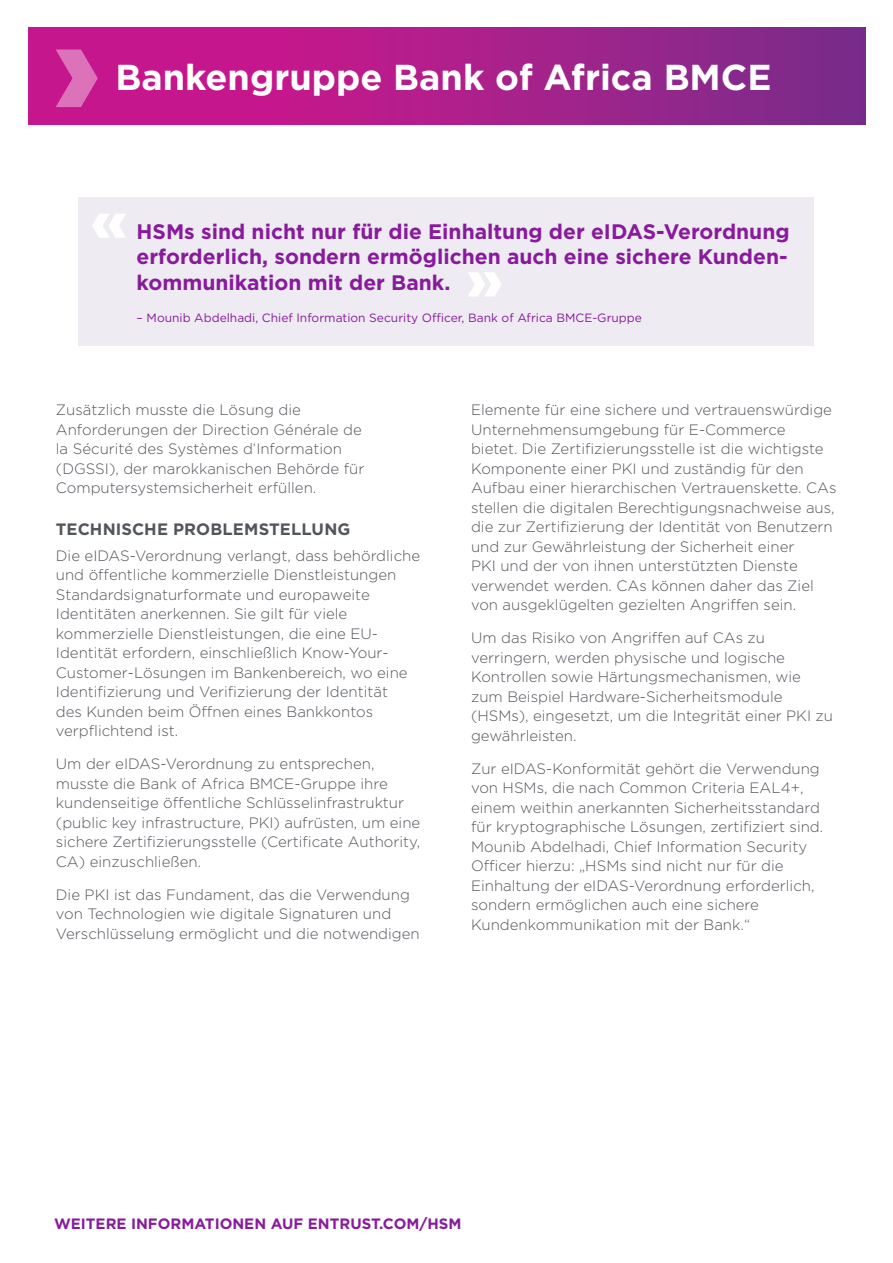
<style>
.page{position:relative;width:893px;height:1263px;background:#fff}
.page>*{position:absolute;margin:0;border:0;box-sizing:border-box;transform-origin:0 0}
.Company_Name{font:700 36px "Gotham";color:#fff}
.t1{font:700 21px/25.5px "Gotham";color:#881b9c;text-align:justify}
.header_1{font:700 16.5px "Gotham";letter-spacing:.005em;color:#52555b}
.Body_copy{font:300 15px/19.5px "Gotham";color:#52555b}
.CTA_URL_front{font:700 15px "Gotham";color:#881b9c}
.Quote_description{font:12px "Gotham";color:#881b9c}
</style>
<div class="page">
<div style="left:79px;top:198px;width:735px;height:148px;background:#eeebf2"></div>
<svg style="left:468px;top:272px;width:33px;height:24px"></svg>
<svg style="left:92px;top:214px;width:34px;height:24px"></svg>
<svg style="left:29px;top:27px;width:837px;height:98px;background:#a91f8b"></svg>
<svg style="left:56px;top:50px;width:42px;height:57px;background:#d34da8"></svg>
<p class="Company_Name" style="left:115px;top:54px;width:658px">Bankengruppe Bank of Africa BMCE</p>
<p class="t1" style="left:137px;top:218px;width:654px">HSMs sind nicht nur für die Einhaltung der eIDAS-Verordnung erforderlich, sondern ermöglichen auch eine sichere Kunden&shy;kommunikation mit der Bank.</p>
<p class="Quote_description" style="left:137px;top:310px;width:507px">– Mounib Abdelhadi, Chief Information Security Officer, Bank of Africa BMCE-Gruppe</p>
<p class="Body_copy" style="left:56px;top:400px;width:310px">Zusätzlich musste die Lösung die Anforderungen der Direction Générale de la Sécurité des Systèmes d’Information (DGSSI), der marokkanischen Behörde für Computersystemsicherheit erfüllen.</p>
<p class="header_1" style="left:56px;top:518px;width:296px">TECHNISCHE PROBLEMSTELLUNG</p>
<p class="Body_copy" style="left:56px;top:545px;width:366px">Die eIDAS-Verordnung verlangt, dass behördliche und öffentliche kommerzielle Dienstleistungen Standardsignaturformate und europaweite Identitäten anerkennen. Sie gilt für viele kommerzielle Dienstleistungen, die eine EU-Identität erfordern, einschließlich Know-Your-Customer-Lösungen im Bankenbereich, wo eine Identifizierung und Verifizierung der Identität<br>des Kunden beim Öffnen eines Bankkontos verpflichtend ist.</p>
<p class="Body_copy" style="left:56px;top:754px;width:366px">Um der eIDAS-Verordnung zu entsprechen, musste die Bank of Africa BMCE-Gruppe ihre kundenseitige öffentliche Schlüsselinfrastruktur (public key infrastructure, PKI) aufrüsten, um eine sichere Zertifizierungsstelle (Certificate Authority, CA) einzuschließen.</p>
<p class="Body_copy" style="left:56px;top:884px;width:365px">Die PKI ist das Fundament, das die Verwendung von Technologien wie digitale Signaturen und<br>Verschlüsselung ermöglicht und die notwendigen</p>
<p class="Body_copy" style="left:471px;top:400px;width:367px">Elemente für eine sichere und vertrauenswürdige Unternehmensumgebung für E-Commerce<br>bietet. Die Zertifizierungsstelle ist die wichtigste Komponente einer PKI und zuständig für den Aufbau einer hierarchischen Vertrauenskette. CAs stellen die digitalen Berechtigungsnachweise aus, die zur Zertifizierung der Identität von Benutzern und zur Gewährleistung der Sicherheit einer<br>PKI und der von ihnen unterstützten Dienste verwendet werden. CAs können daher das Ziel von ausgeklügelten gezielten Angriffen sein.</p>
<p class="Body_copy" style="left:471px;top:628px;width:364px">Um das Risiko von Angriffen auf CAs zu verringern, werden physische und logische Kontrollen sowie Härtungsmechanismen, wie zum Beispiel Hardware-Sicherheitsmodule (HSMs), eingesetzt, um die Integrität einer PKI zu gewährleisten.</p>
<p class="Body_copy" style="left:471px;top:758px;width:354px">Zur eIDAS-Konformität gehört die Verwendung von HSMs, die nach Common Criteria EAL4+, einem weithin anerkannten Sicherheitsstandard für kryptographische Lösungen, zertifiziert sind.<br>Mounib Abdelhadi, Chief Information Security Officer hierzu: „HSMs sind nicht nur für die Einhaltung der eIDAS-Verordnung erforderlich, sondern ermöglichen auch eine sichere Kundenkommunikation mit der Bank.“</p>
<p class="CTA_URL_front" style="left:54px;top:1214px;width:409px">WEITERE INFORMATIONEN AUF ENTRUST.COM/HSM</p>
</div>
